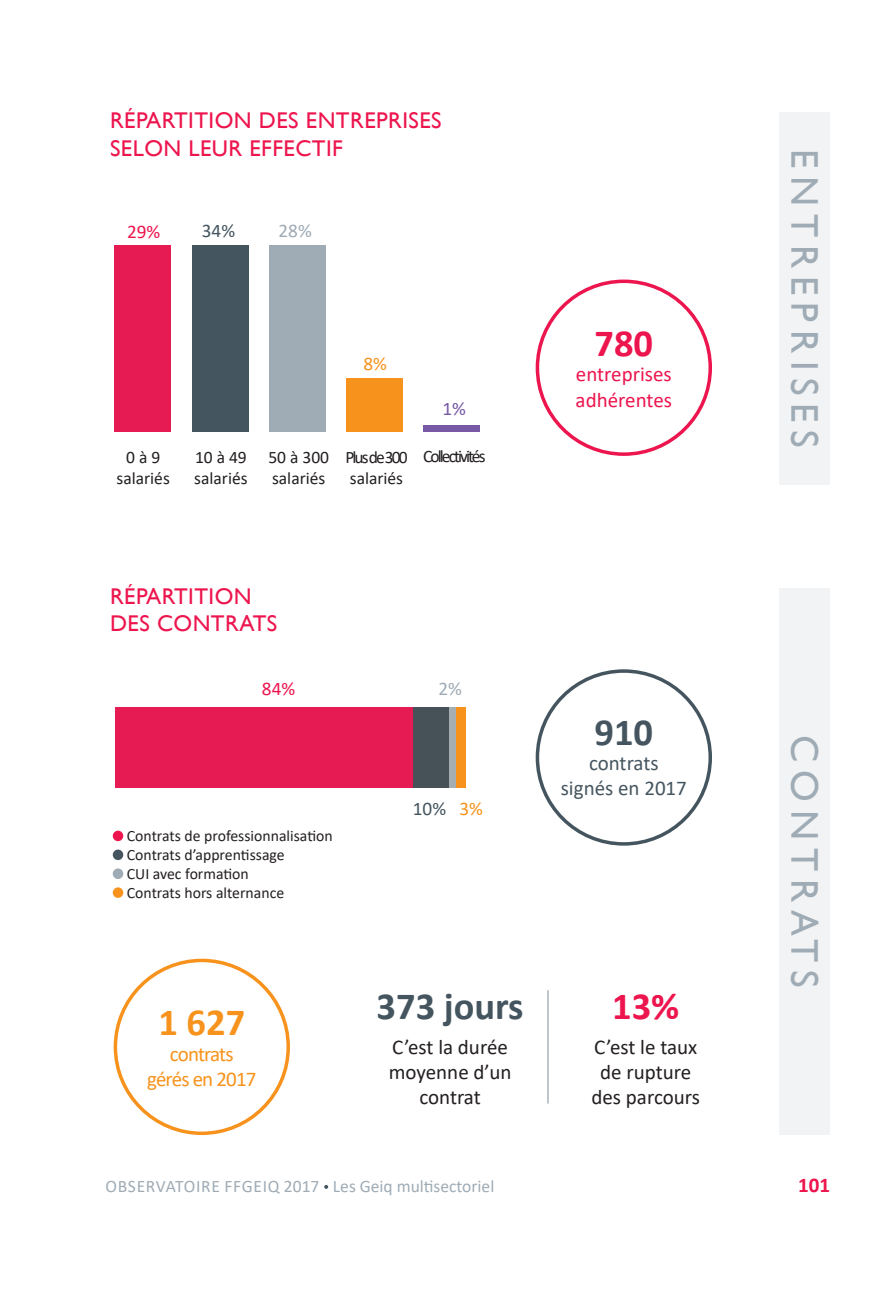
<style>
.page{position:relative;width:893px;height:1290px;background:#fff}
.page>*{position:absolute;margin:0;border:0;box-sizing:border-box;transform-origin:0 0}
.t1{font:38.5px "Gill Sans";letter-spacing:.2em;color:#9fabb5}
.t2{font:700 38.5px "Calibri";color:#45555f}
.t3{font:700 38.5px "Calibri";color:#ed154e}
.t4{font:700 38.5px "Calibri";color:#f7931d}
.t5{font:22.75px/27.3px "Gill Sans";letter-spacing:.02em;color:#ed154e}
.t6{font:21px/25.2px "Calibri";color:#231f20;text-align:center}
.t7{font:21px/25.2px "Calibri";color:#ed154e}
.t8{font:21px/25.2px "Calibri";color:#45555f;text-align:center}
.t9{font:21px/25.2px "Calibri";letter-spacing:-.04em;color:#f7931d;text-align:center}
.t10{font:700 21px "Calibri";color:#ed154e}
.t11{font:19.25px "Calibri";color:#ed154e}
.t12{font:19.25px "Calibri";color:#45555f}
.t13{font:19.25px "Calibri";color:#9fabb5}
.t14{font:19.25px "Calibri";color:#f7931d}
.t15{font:19.25px "Calibri";color:#7759a5}
.t16{font:17.5px/21px "Calibri";color:#231f20}
.t17{font:17.5px "Calibri";color:#9fabb5}
.t18{font:17.5px "Calibri";letter-spacing:-.11em;color:#231f20}
.t19{font:15.75px/18.9px "Calibri";color:#231f20}
</style>
<div class="page">
<div style="left:423px;top:425px;width:57px;height:6px;background:#7759a5"></div>
<div style="left:346px;top:378px;width:57px;height:53px;background:#f7931d"></div>
<div style="left:269px;top:245px;width:57px;height:186px;background:#9fabb5"></div>
<div style="left:192px;top:245px;width:57px;height:186px;background:#45555f"></div>
<div style="left:114px;top:245px;width:57px;height:186px;background:#e71b53"></div>
<div style="left:456px;top:707px;width:10px;height:81px;background:#f7931d"></div>
<div style="left:449px;top:707px;width:7px;height:81px;background:#a4aeb3"></div>
<div style="left:413px;top:707px;width:36px;height:81px;background:#465258"></div>
<div style="left:116px;top:707px;width:297px;height:81px;background:#e71b53"></div>
<svg style="left:324px;top:1185px;width:4px;height:4px"></svg>
<div style="left:779px;top:112px;width:51px;height:373px;background:#f1f3f4"></div>
<div style="left:536px;top:279px;width:176px;height:177px;border:4px solid #ed154e;border-radius:50%"></div>
<hr style="left:547px;top:990px;width:2px;height:113px;background:#bbc4cb">
<div style="left:113px;top:831px;width:10px;height:10px;background:#ed154e;border-radius:50%"></div>
<div style="left:113px;top:849px;width:10px;height:11px;background:#45555f;border-radius:50%"></div>
<div style="left:113px;top:868px;width:10px;height:11px;background:#9fabb5;border-radius:50%"></div>
<div style="left:113px;top:887px;width:10px;height:11px;background:#f7931d;border-radius:50%"></div>
<div style="left:536px;top:669px;width:176px;height:177px;border:4px solid #45555f;border-radius:50%"></div>
<div style="left:114px;top:959px;width:176px;height:176px;border:4px solid #f7931d;border-radius:50%"></div>
<div style="left:779px;top:588px;width:51px;height:547px;background:#f1f3f4"></div>
<h2 class="t5" style="left:110px;top:108px;width:333px">RÉPARTITION DES ENTREPRISES<br>SELON LEUR EFFECTIF</h2>
<p class="t11" style="left:127px;top:218px;width:35px">29%</p>
<p class="t12" style="left:202px;top:217px;width:35px">34%</p>
<p class="t13" style="left:279px;top:217px;width:35px">28%</p>
<p class="t16" style="left:117px;top:446px;width:55px;text-align:center">0 à 9 salariés</p>
<p class="t16" style="left:194px;top:446px;width:55px">10 à 49 salariés</p>
<p class="t16" style="left:268px;top:446px;width:62px">50 à 300 salariés</p>
<p class="t14" style="left:363px;top:350px;width:25px">8%</p>
<p class="t16" style="left:345px;top:446px;width:64px">Plus de 300 salariés</p>
<p class="t15" style="left:443px;top:396px;width:25px">1%</p>
<p class="t18" style="left:423px;top:444px;width:64px">Collectivités</p>
<h1 class="t3" style="left:595px;top:316px;width:60px">780</h1>
<h3 class="t7" style="left:576px;top:361px;width:98px">entreprises adhérentes</h3>
<h2 class="t5" style="left:110px;top:583px;width:169px">RÉPARTITION<br>DES CONTRATS</h2>
<p class="t11" style="left:262px;top:675px;width:35px">84%</p>
<p class="t19" style="left:127px;top:826px;width:207px">Contrats de professionnalisation<br>Contrats d’apprentissage<br>CUI avec formation<br>Contrats hors alternance</p>
<h1 class="t4" style="left:158px;top:995px;width:88px">1 627</h1>
<h3 class="t9" style="left:147px;top:1040px;width:111px">contrats gérés en 2017</h3>
<p class="t13" style="left:438px;top:675px;width:25px">2%</p>
<p class="t12" style="left:413px;top:795px;width:35px">10%</p>
<p class="t14" style="left:460px;top:795px;width:25px">3%</p>
<h1 class="t2" style="left:595px;top:704px;width:60px">910</h1>
<h3 class="t8" style="left:561px;top:750px;width:128px">contrats signés en 2017</h3>
<h1 class="t2" style="left:377px;top:978px;width:149px">373 jours</h1>
<h3 class="t6" style="left:389px;top:1033px;width:124px">C’est la durée moyenne d’un contrat</h3>
<h1 class="t3" style="left:612px;top:978px;width:69px">13%</h1>
<h3 class="t6" style="left:591px;top:1033px;width:110px">C’est le taux de rupture des parcours</h3>
<h1 class="t1" style="left:827px;top:149px;width:301px;rotate:90deg">ENTREPRISES</h1>
<h1 class="t1" style="left:827px;top:735px;width:254px;rotate:90deg">CONTRATS</h1>
<p class="t17" style="left:106px;top:1173px;width:390px">OBSERVATOIRE FFGEIQ 2017 Les Geiq multisectoriel</p>
<h3 class="t10" style="left:798px;top:1170px;width:33px">101</h3>
</div>
